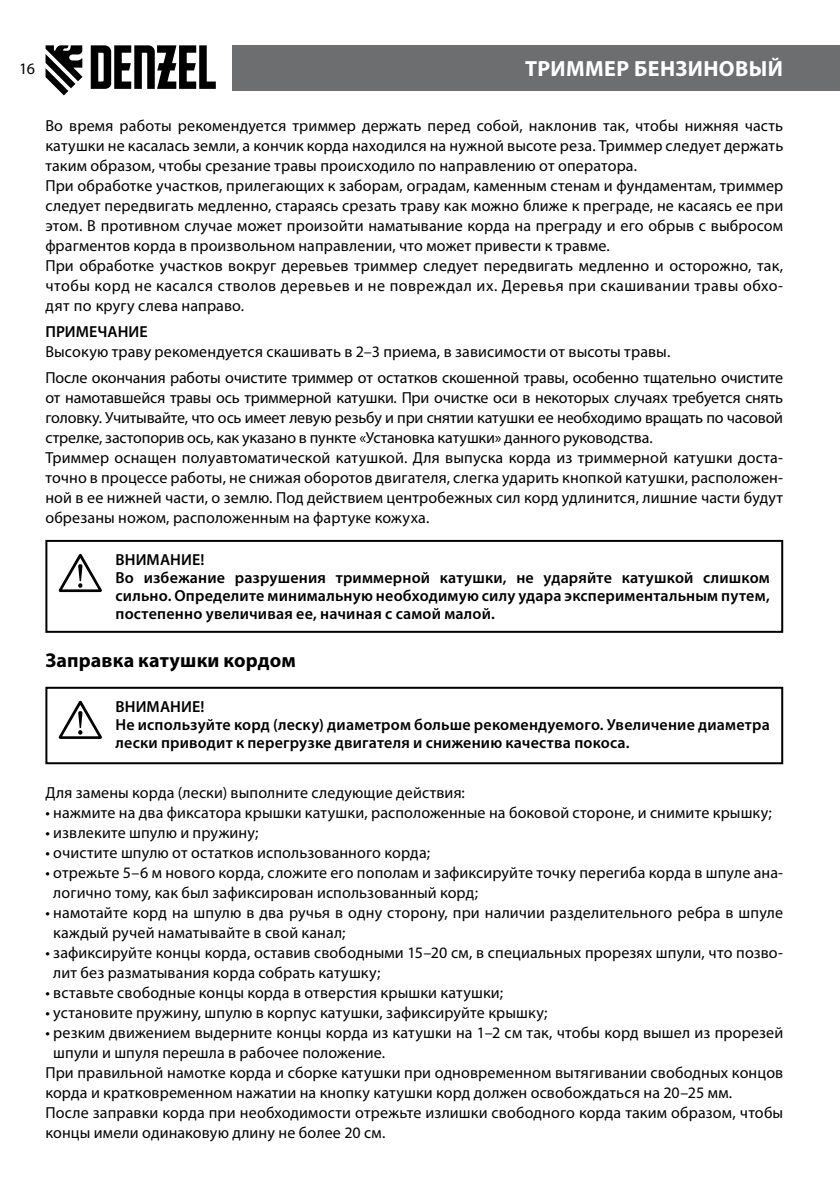
<style>
.page{position:relative;width:840px;height:1191px;background:#fff}
.page>*{position:absolute;margin:0;border:0;box-sizing:border-box;transform-origin:0 0}
.t1{font:700 22px "Myriad Pro";letter-spacing:.015em;color:#fff}
.t2{font:700 20px "Myriad Pro";letter-spacing:.005em;color:#000}
.t3{font:16px/20px "Myriad Pro";letter-spacing:.01em;color:#000}
.t4{font:600 16px/18px "Myriad Pro";letter-spacing:.01em;color:#000}
</style>
<div class="page">
<div style="left:232px;top:45px;width:607px;height:46px;background:#6d6e70"></div>
<svg style="left:45px;top:45px;width:37px;height:50px"></svg>
<svg style="left:91px;top:45px;width:125px;height:44px"></svg>
<svg style="left:59px;top:554px;width:43px;height:38px"></svg>
<div style="left:45px;top:540px;width:737px;height:93px;border:2px solid #000"></div>
<svg style="left:59px;top:701px;width:43px;height:38px"></svg>
<div style="left:45px;top:687px;width:737px;height:77px;border:2px solid #000"></div>
<p class="t3" style="left:19px;top:61px;width:17px">16</p>
<h1 class="t1" style="left:525px;top:58px;width:259px">ТРИММЕР БЕНЗИНОВЫЙ</h1>
<p class="t3" style="left:45px;top:117px;width:739px">Во время работы рекомендуется триммер держать перед собой, наклонив так, чтобы нижняя часть катушки не касалась земли, а кончик корда находился на нужной высоте реза. Триммер следует держать таким образом, чтобы срезание травы происходило по направлению от оператора.<br>При обработке участков, прилегающих к заборам, оградам, каменным стенам и фундаментам, триммер следует передвигать медленно, стараясь срезать траву как можно ближе к преграде, не касаясь ее при этом. В противном случае может произойти наматывание корда на преграду и его обрыв с выбросом фрагментов корда в произвольном направлении, что может привести к травме.<br>При обработке участков вокруг деревьев триммер следует передвигать медленно и осторожно, так, чтобы корд не касался стволов деревьев и не повреждал их. Деревья при скашивании травы обхо&shy;дят по кругу слева направо.</p>
<p class="t4" style="left:45px;top:324px;width:104px">ПРИМЕЧАНИЕ</p>
<p class="t3" style="left:45px;top:339px;width:738px;line-height:25.6px">Высокую траву рекомендуется скашивать в 2–3 приема, в зависимости от высоты травы.<br>После окончания работы очистите триммер от остатков скошенной травы, особенно тщательно очистите</p>
<p class="t3" style="left:45px;top:388px;width:739px">от намотавшейся травы ось триммерной катушки. При очистке оси в некоторых случаях требуется снять головку. Учитывайте, что ось имеет левую резьбу и при снятии катушки ее необходимо вращать по часовой стрелке, застопорив ось, как указано в пункте «Установка катушки» данного руководства.<br>Триммер оснащен полуавтоматической катушкой. Для выпуска корда из триммерной катушки доста&shy;точно в процессе работы, не снижая оборотов двигателя, слегка ударить кнопкой катушки, расположен&shy;ной в ее нижней части, о землю. Под действием центробежных сил корд удлинится, лишние части будут обрезаны ножом, расположенным на фартуке кожуха.</p>
<p class="t4" style="left:115px;top:552px;width:655px">ВНИМАНИЕ!<br>Во избежание разрушения триммерной катушки, не ударяйте катушкой слишком сильно. Определите минимальную необходимую силу удара экспериментальным путем, постепенно увеличивая ее, начиная с самой малой.</p>
<p class="t2" style="left:45px;top:650px;width:252px">Заправка катушки кордом</p>
<p class="t4" style="left:115px;top:699px;width:655px">ВНИМАНИЕ!<br>Не используйте корд (леску) диаметром больше рекомендуемого. Увеличение диаметра лески приводит к перегрузке двигателя и снижению качества покоса.</p>
<p class="t3" style="left:45px;top:783px;width:421px">Для замены корда (лески) выполните следующие действия:</p>
<p class="t3" style="left:45px;top:803px;width:727px">• нажмите на два фиксатора крышки катушки, расположенные на боковой стороне, и снимите крышку;</p>
<p class="t3" style="left:45px;top:823px;width:214px">• извлеките шпулю и пружину;</p>
<p class="t3" style="left:45px;top:843px;width:386px">• очистите шпулю от остатков использованного корда;</p>
<p class="t3" style="left:53px;top:863px;width:731px;text-indent:-8px">• отрежьте 5–6 м нового корда, сложите его пополам и зафиксируйте точку перегиба корда в шпуле ана&shy;логично тому, как был зафиксирован использованный корд;</p>
<p class="t3" style="left:53px;top:903px;width:731px;text-indent:-8px">• намотайте корд на шпулю в два ручья в одну сторону, при наличии разделительного ребра в шпуле каждый ручей наматывайте в свой канал;</p>
<p class="t3" style="left:53px;top:943px;width:731px;text-indent:-8px">• зафиксируйте концы корда, оставив свободными 15–20 см, в специальных прорезях шпули, что позво&shy;лит без разматывания корда собрать катушку;</p>
<p class="t3" style="left:45px;top:983px;width:459px">• вставьте свободные концы корда в отверстия крышки катушки;</p>
<p class="t3" style="left:45px;top:1003px;width:503px">• установите пружину, шпулю в корпус катушки, зафиксируйте крышку;</p>
<p class="t3" style="left:45px;top:1023px;width:739px">• резким движением выдерните концы корда из катушки на 1–2 см так, чтобы корд вышел из прорезей</p>
<p class="t3" style="left:53px;top:1043px;width:333px">шпули и шпуля перешла в рабочее положение.</p>
<p class="t3" style="left:45px;top:1063px;width:739px">При правильной намотке корда и сборке катушки при одновременном вытягивании свободных концов</p>
<p class="t3" style="left:45px;top:1083px;width:688px">корда и кратковременном нажатии на кнопку катушки корд должен освобождаться на 20–25 мм.</p>
<p class="t3" style="left:45px;top:1103px;width:739px">После заправки корда при необходимости отрежьте излишки свободного корда таким образом, чтобы</p>
<p class="t3" style="left:45px;top:1123px;width:341px">концы имели одинаковую длину не более 20 см.</p>
</div>
